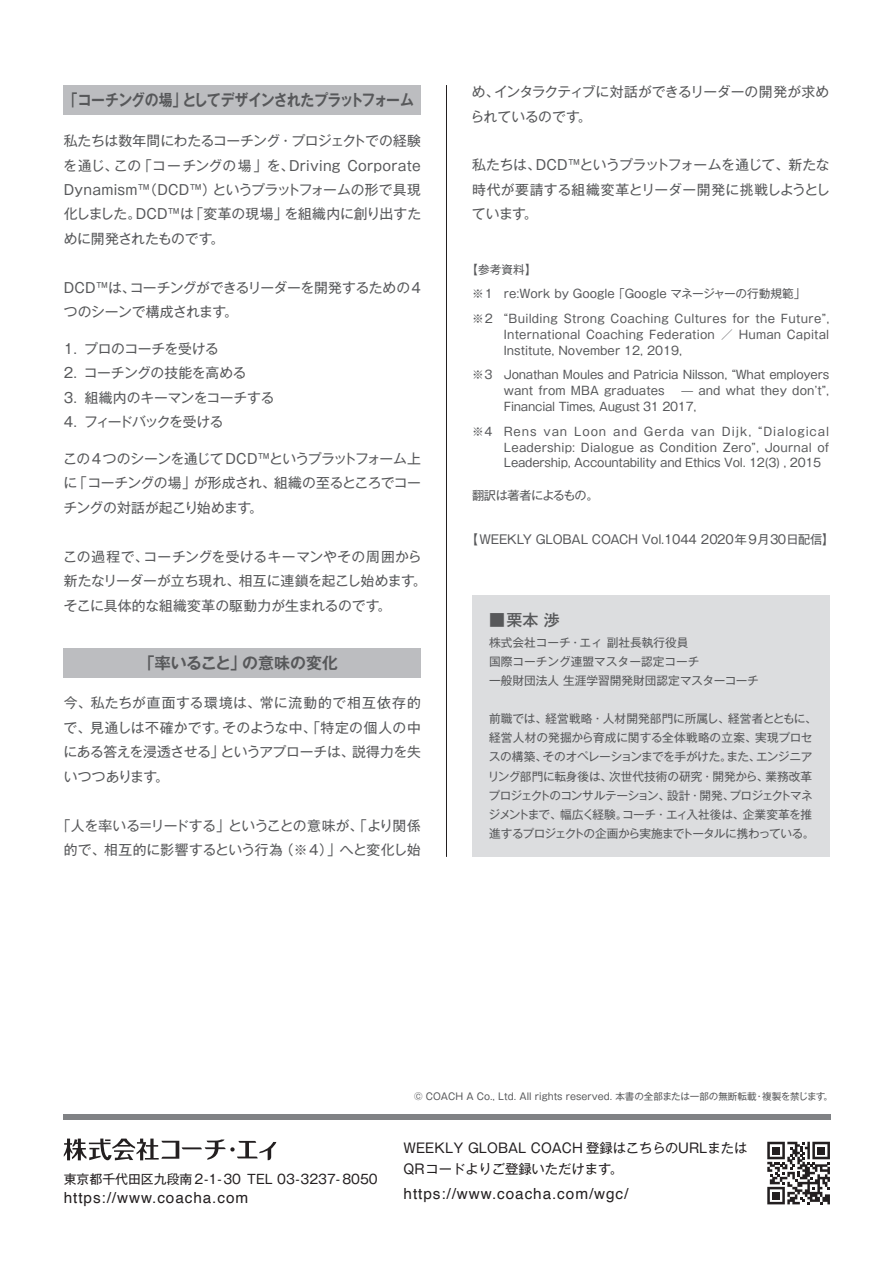
<style>
.page{position:relative;width:893px;height:1263px;background:#fff}
.page>*{position:absolute;margin:0;border:0;box-sizing:border-box;transform-origin:0 0}
.t1{font:700 15.9px "Gothic MB101 Pr 6 N De";letter-spacing:-.03em;color:#57585a;scale:.87 1}
.t2{font:700 15.9px "Gothic MB101 Pr 6 N De";color:#57585a}
.t3{font:500 15.9px "Gothic MB101 Pr 6 N";color:#57585a}
.t4{font:15.3px "Helvetica";letter-spacing:.06em;color:#231f20}
.t5{font:13.8px/24.5px "Gothic MB101 Pr 6 N";letter-spacing:-.015em;color:#57585a;text-align:justify}
.t6{font:13.8px "Gothic MB101 Pr 6 N";letter-spacing:-.09em;color:#57585a}
.t7{font:13.2px/20.4px "Gothic MB101 Pro";color:#231f20}
.t8{font:12.9px "Gothic MB101 Pr 6 N";color:#231f20}
.t9{font:12.15px "Gothic MB101 Pr 6 N";letter-spacing:-.02em;color:#57585a}
.t10{font:12.15px "Gothic MB101 Pr 6 N";letter-spacing:-.05em;color:#57585a}
.t11{font:11.7px/15.9px "Gothic MB101 Pr 6 N";color:#57585a}
.t12{font:11.7px/19.2px "Gothic MB101 Pr 6 N";letter-spacing:-.025em;color:#57585a}
.t13{font:11.7px/15.9px "Gothic MB101 Pr 6 N";letter-spacing:-.02em;color:#57585a}
.t14{font:11.7px/24.5px "Gothic MB101 Pr 6 N";letter-spacing:.025em;color:#57585a}
.t15{font:9.6px "Gothic MB101 Pr 6 N";color:#57585a}
.s1{color:#56575a}
</style>
<div class="page">
<div style="left:64px;top:85px;width:357px;height:30px;background:#bcbdc0"></div>
<div style="left:64px;top:648px;width:357px;height:29px;background:#bcbdc0"></div>
<div style="left:472px;top:595px;width:357px;height:261px;background:#dcdddf"></div>
<hr style="left:446px;top:85px;width:1px;height:772px;background:#231f20">
<svg style="left:767px;top:1141px;width:63px;height:64px"></svg>
<svg style="left:767px;top:1142px;width:63px;height:62px"></svg>
<svg style="left:64px;top:1138px;width:212px;height:22px"></svg>
<div style="left:64px;top:1114px;width:767px;height:6px;background:#808285"></div>
<p class="t1" style="left:64px;top:87px;width:404px">「コーチングの場」としてデザインされたプラットフォーム</p>
<p class="t5" style="left:63px;top:128px;width:360px">私たちは数年間にわたるコーチング・プロジェクトでの経験を通じ、この「コーチングの場」を、Driving Corporate Dynamism™（DCD™）というプラットフォームの形で具現化しました。DCD™は「変革の現場」を組織内に創り出すために開発されたもので<span class="s1">す</span>。</p>
<p class="t5" style="left:64px;top:274px;width:359px">DCD™は、コーチングができるリーダーを開発するための4つのシーンで構成されま<span class="s1">す</span>。</p>
<p class="t5" style="left:64px;top:335px;width:157px">1. プロのコーチを受ける</p>
<p class="t5" style="left:64px;top:360px;width:184px">2. コーチングの技能を高める</p>
<p class="t5" style="left:64px;top:384px;width:212px">3. 組織内のキーマンをコーチする</p>
<p class="t6" style="left:64px;top:411px;width:161px">4. フィードバックを受ける</p>
<p class="t5" style="left:63px;top:445px;width:360px">この4 つのシーンを通じて DCD™というプラットフォーム上に「コーチングの場」が形成され、組織の至るところでコーチングの対話が起こり始めま<span class="s1">す</span>。</p>
<p class="t5" style="left:63px;top:543px;width:365px;text-align:left">この過程で、コーチングを受けるキーマンやその周囲から新たなリーダーが立ち現れ、相互に連鎖を起こし始めま<span class="s1">す</span>。そこに具体的な組織変革の駆動力が生まれるので<span class="s1">す</span>。</p>
<p class="t2" style="left:139px;top:649px;width:201px">「率いること」の意味の変化</p>
<p class="t5" style="left:63px;top:690px;width:359px">今、私たちが直面する環境は、常に流動的で相互依存的で、見通しは不確かで<span class="s1">す</span>。そのような中、「特定の個人の中にある答えを浸透させる」というアプローチは、説得力を失いつつありま<span class="s1">す</span>。</p>
<p class="t5" style="left:57px;top:812px;width:366px;text-align:center">「人を率いる＝リードする」ということの意味が、「より関係的で、相互的に影響するという行為（※4）」へと変化し始</p>
<p class="t5" style="left:470px;top:79px;width:360px">め、インタラクティブに対話ができるリーダーの開発が求められているので<span class="s1">す</span>。</p>
<p class="t5" style="left:472px;top:152px;width:359px">私たちは、DCD™というプラットフォームを通じて、新たな時代が要請する組織変革とリーダー開発に挑戦しようとしていま<span class="s1">す</span>。</p>
<p class="t14" style="left:472px;top:256px;width:359px;text-indent:-6px">【参考資料】<br>※1 re:Work by Google 「Google マネージャーの行動規範」<br>※2 “Building Strong Coaching Cultures for the Future”,</p>
<p class="t11" style="left:504px;top:326px;width:327px">International Coaching Federation ／ Human Capital<br>Institute, November 12, 2019,</p>
<p class="t13" style="left:504px;top:366px;width:327px;text-indent:-32px">※3 Jonathan Moules and Patricia Nilsson, “What employers want from MBA graduates</p>
<p class="t13" style="left:504px;top:382px;width:327px;text-indent:178px">— and what they don’t”,<br>Financial Times, August 31 2017,</p>
<p class="t11" style="left:504px;top:422px;width:327px;text-align:justify;text-indent:-32px">※4 Rens van Loon and Gerda van Dijk, “Dialogical Leadership: Dialogue as Condition Zero”, Journal of Leadership, Accountability and Ethics Vol. 12(3) , 2015</p>
<p class="t10" style="left:472px;top:485px;width:128px">翻訳は著者によるもの。</p>
<p class="t9" style="left:466px;top:530px;width:370px">【WEEKLY GLOBAL COACH Vol.1044 2020年9月30日配信】</p>
<p class="t3" style="left:489px;top:607px;width:72px">■栗本 渉</p>
<p class="t11" style="left:489px;top:632px;width:271px;line-height:19.2px">株式会社コーチ・エィ 副社長執行役員<br>国際コーチング連盟マスター認定コーチ<br>一般財団法人 生涯学習開発財団認定マスターコーチ</p>
<p class="t12" style="left:488px;top:708px;width:330px">前職では、経営戦略・人材開発部門に所属し、経営者とともに、経営人材の発掘から育成に関する全体戦略の立案、実現プロセスの構築、そのオペレーションまでを手がけた。また、エンジニアリング部門に転身後は、次世代技術の研究・開発から、業務改革プロジェクトのコンサルテーション、設計・開発、プロジェクトマネジメントまで、幅広く経験。コーチ・エィ入社後は、企業変革を推進するプロジェクトの企画から実施までトータルに携わっている。</p>
<p class="t8" style="left:64px;top:1168px;width:315px">東京都千代田区九段南 2-1-30 TEL 03-3237- 8050</p>
<p class="t4" style="left:64px;top:1186px;width:186px">https://www.coacha.com</p>
<p class="t15" style="left:414px;top:1088px;width:421px">© COACH A Co., Ltd. All rights reserved. 本書の全部または一部の無断転載・複製を禁じま<span class="s1">す</span>。</p>
<p class="t7" style="left:404px;top:1136px;width:345px">WEEKLY GLOBAL COACH 登録はこちらのURLまたは<br>QRコードよりご登録いただけます。</p>
<p class="t4" style="left:404px;top:1181px;width:226px">https://www.coacha.com/wgc/</p>
</div>
